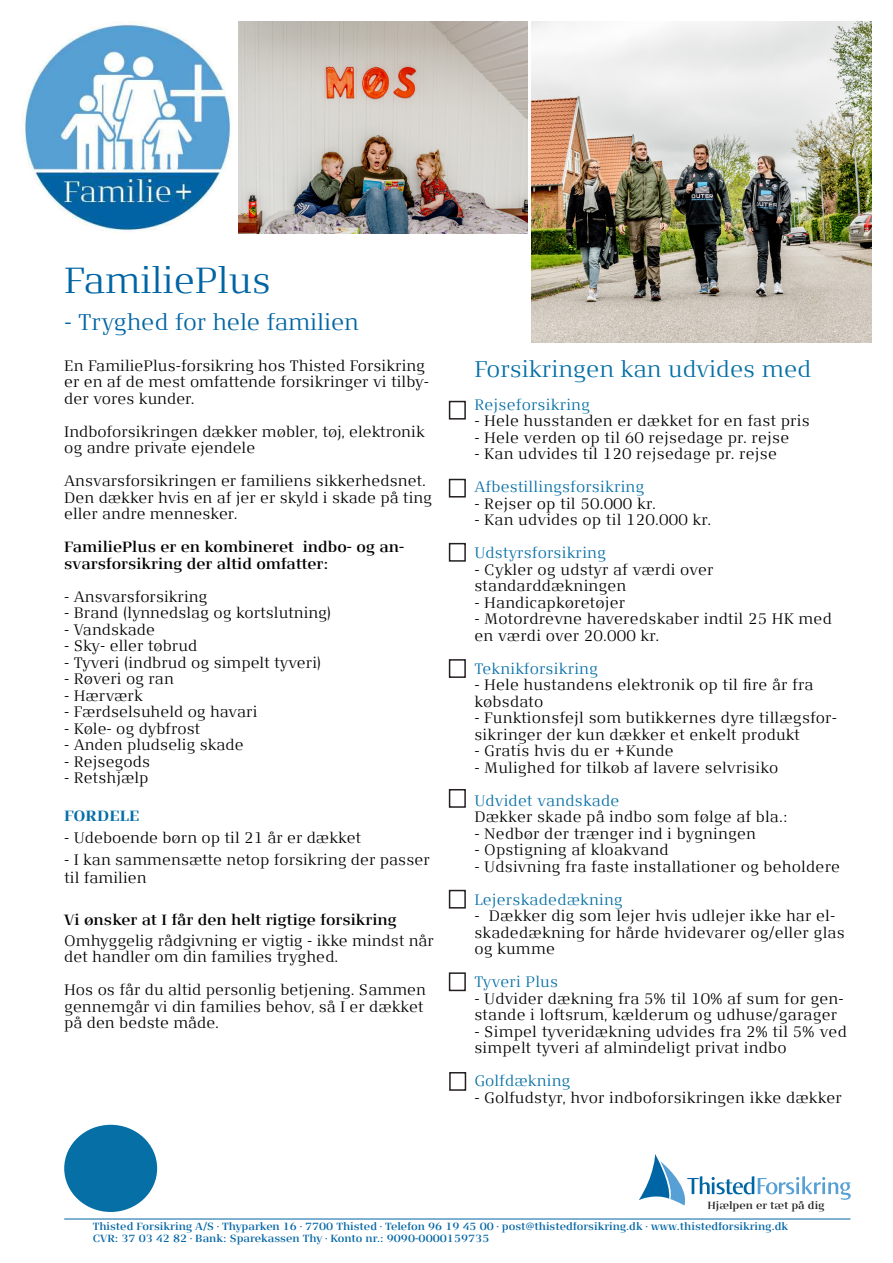
<style>
.page{position:relative;width:893px;height:1263px;background:#fff}
.page>*{position:absolute;margin:0;border:0;box-sizing:border-box;transform-origin:0 0}
.t1{font:36px "Signa Serif Light TF";letter-spacing:-.01em;color:#0065a4}
.t2{font:22.5px "Signa Serif Light TF";letter-spacing:-.005em;color:#056fa6}
.t3{font:22.5px "Signa Serif Light TF";letter-spacing:-.01em;color:#0065a4}
.t4{font:15px/16.5px "Signa Serif Light TF";color:#000}
.t5{font:15px "Signa Serif Light TF";letter-spacing:.01em;color:#056fa6}
.t6{font:15px/16.5px "Signa Serif Semi Bold TF";color:#000}
.t7{font:15px "Signa Serif Bold TF";color:#056fa6}
.t8{font:10.5px/12px "Signa Serif Semi Bold TF";color:#0065a4}
.t9{font:10.5px "Signa Serif Semi Bold TF";color:#231f20}
</style>
<div class="page">
<svg style="left:639px;top:1154px;width:212px;height:51px"></svg>
<hr style="left:64px;top:1218px;width:786px;height:1px;background:#0065a4">
<img style="left:531px;top:21px;width:341px;height:321px">
<img style="left:23px;top:21px;width:209px;height:212px">
<img style="left:238px;top:21px;width:289px;height:213px">
<div style="left:64px;top:1125px;width:93px;height:87px;background:#056fa6;border-radius:50%"></div>
<div style="left:449px;top:401px;width:17px;height:19px;border:2px solid #231f20"></div>
<div style="left:449px;top:479px;width:17px;height:18px;border:2px solid #231f20"></div>
<div style="left:449px;top:543px;width:17px;height:19px;border:2px solid #231f20"></div>
<div style="left:449px;top:659px;width:17px;height:19px;border:2px solid #231f20"></div>
<div style="left:449px;top:789px;width:17px;height:19px;border:2px solid #231f20"></div>
<div style="left:449px;top:890px;width:17px;height:18px;border:2px solid #231f20"></div>
<div style="left:449px;top:972px;width:17px;height:19px;border:2px solid #231f20"></div>
<div style="left:449px;top:1072px;width:17px;height:19px;border:2px solid #231f20"></div>
<h1 class="t1" style="left:64px;top:265px;width:209px">FamiliePlus</h1>
<h2 class="t3" style="left:64px;top:312px;width:296px">- Tryghed for hele familien</h2>
<p class="t4" style="left:64px;top:358px;width:366px">En FamiliePlus-forsikring hos Thisted Forsikring er en af de mest omfattende forsikringer vi tilby&shy;der vores kunder.</p>
<p class="t4" style="left:64px;top:424px;width:362px">Indboforsikringen dækker møbler, tøj, elektronik og andre private ejendele</p>
<p class="t4" style="left:64px;top:474px;width:369px">Ansvarsforsikringen er familiens sikkerhedsnet.<br>Den dækker hvis en af jer er skyld i skade på ting eller andre mennesker.</p>
<p class="t6" style="left:64px;top:540px;width:341px">FamiliePlus er en kombineret indbo- og an&shy;svarsforsikring der altid omfatter:</p>
<p class="t4" style="left:64px;top:589px;width:145px">- Ansvarsforsikring</p>
<p class="t4" style="left:64px;top:606px;width:269px">- Brand (lynnedslag og kortslutning)</p>
<p class="t4" style="left:64px;top:622px;width:92px">- Vandskade</p>
<p class="t4" style="left:64px;top:639px;width:135px">- Sky- eller tøbrud</p>
<p class="t4" style="left:64px;top:655px;width:259px">- Tyveri (indbrud og simpelt tyveri)</p>
<p class="t4" style="left:64px;top:672px;width:111px">- Røveri og ran</p>
<p class="t4" style="left:64px;top:688px;width:80px">- Hærværk</p>
<p class="t4" style="left:64px;top:705px;width:195px">- Færdselsuheld og havari</p>
<p class="t4" style="left:64px;top:721px;width:137px">- Køle- og dybfrost</p>
<p class="t4" style="left:64px;top:738px;width:181px">- Anden pludselig skade</p>
<p class="t4" style="left:64px;top:754px;width:87px">- Rejsegods</p>
<p class="t4" style="left:64px;top:771px;width:86px">- Retshjælp</p>
<p class="t7" style="left:64px;top:807px;width:77px">FORDELE</p>
<p class="t4" style="left:64px;top:831px;width:298px">- Udeboende børn op til 21 år er dækket</p>
<p class="t4" style="left:64px;top:852px;width:367px;line-height:18px">- I kan sammensætte netop forsikring der passer til familien</p>
<p class="t6" style="left:64px;top:913px;width:334px">Vi ønsker at I får den helt rigtige forsikring</p>
<p class="t4" style="left:64px;top:933px;width:371px">Omhyggelig rådgivning er vigtig - ikke mindst når det handler om din families tryghed.</p>
<p class="t4" style="left:64px;top:983px;width:363px">Hos os får du altid personlig betjening. Sammen gennemgår vi din families behov, så I er dækket på den bedste måde.</p>
<h2 class="t2" style="left:474px;top:359px;width:339px">Forsikringen kan udvides med</h2>
<p class="t5" style="left:474px;top:398px;width:117px">Rejseforsikring</p>
<p class="t4" style="left:474px;top:414px;width:337px">- Hele husstanden er dækket for en fast pris</p>
<p class="t4" style="left:474px;top:430px;width:316px">- Hele verden op til 60 rejsedage pr. rejse</p>
<p class="t4" style="left:474px;top:447px;width:304px">- Kan udvides til 120 rejsedage pr. rejse</p>
<p class="t5" style="left:474px;top:480px;width:171px">Afbestillingsforsikring</p>
<p class="t4" style="left:474px;top:496px;width:183px">- Rejser op til 50.000 kr.</p>
<p class="t4" style="left:474px;top:513px;width:238px">- Kan udvides op til 120.000 kr.</p>
<p class="t5" style="left:474px;top:546px;width:133px">Udstyrsforsikring</p>
<p class="t4" style="left:474px;top:562px;width:241px">- Cykler og udstyr af værdi over standarddækningen</p>
<p class="t4" style="left:474px;top:595px;width:152px">- Handicapkøretøjer</p>
<p class="t4" style="left:474px;top:612px;width:359px">- Motordrevne haveredskaber indtil 25 HK med en værdi over 20.000 kr.</p>
<p class="t5" style="left:474px;top:662px;width:125px">Teknikforsikring</p>
<p class="t4" style="left:474px;top:677px;width:341px">- Hele hustandens elektronik op til fire år fra købsdato</p>
<p class="t4" style="left:474px;top:711px;width:364px">- Funktionsfejl som butikkernes dyre tillægsfor&shy;sikringer der kun dækker et enkelt produkt</p>
<p class="t4" style="left:474px;top:744px;width:201px">- Gratis hvis du er +Kunde</p>
<p class="t4" style="left:474px;top:760px;width:305px">- Mulighed for tilkøb af lavere selvrisiko</p>
<p class="t5" style="left:474px;top:794px;width:146px">Udvidet vandskade</p>
<p class="t4" style="left:474px;top:810px;width:315px">Dækker skade på indbo som følge af bla.:</p>
<p class="t4" style="left:474px;top:826px;width:283px">- Nedbør der trænger ind i bygningen</p>
<p class="t4" style="left:474px;top:843px;width:196px">- Opstigning af kloakvand</p>
<p class="t4" style="left:474px;top:859px;width:367px">- Udsivning fra faste installationer og beholdere</p>
<p class="t5" style="left:474px;top:893px;width:150px">Lejerskadedækning</p>
<p class="t4" style="left:474px;top:909px;width:372px">- Dækker dig som lejer hvis udlejer ikke har el&shy;skadedækning for hårde hvidevarer og/eller glas og kumme</p>
<p class="t5" style="left:474px;top:975px;width:86px">Tyveri Plus</p>
<p class="t4" style="left:474px;top:991px;width:371px">- Udvider dækning fra 5% til 10% af sum for gen&shy;stande i loftsrum, kælderum og udhuse/garager</p>
<p class="t4" style="left:474px;top:1024px;width:374px">- Simpel tyveridækning udvides fra 2% til 5% ved simpelt tyveri af almindeligt privat indbo</p>
<p class="t5" style="left:474px;top:1074px;width:98px">Golfdækning</p>
<p class="t4" style="left:474px;top:1090px;width:369px">- Golfudstyr, hvor indboforsikringen ikke dækker</p>
<p class="t9" style="left:707px;top:1201px;width:119px">Hjælpen er tæt på dig</p>
<p class="t8" style="left:93px;top:1221px;width:697px">Thisted Forsikring A/S · Thyparken 16 · 7700 Thisted · Telefon 96 19 45 00 · post@thistedforsikring.dk · www.thistedforsikring.dk<br>CVR: 37 03 42 82 · Bank: Sparekassen Thy · Konto nr.: 9090-0000159735</p>
</div>
